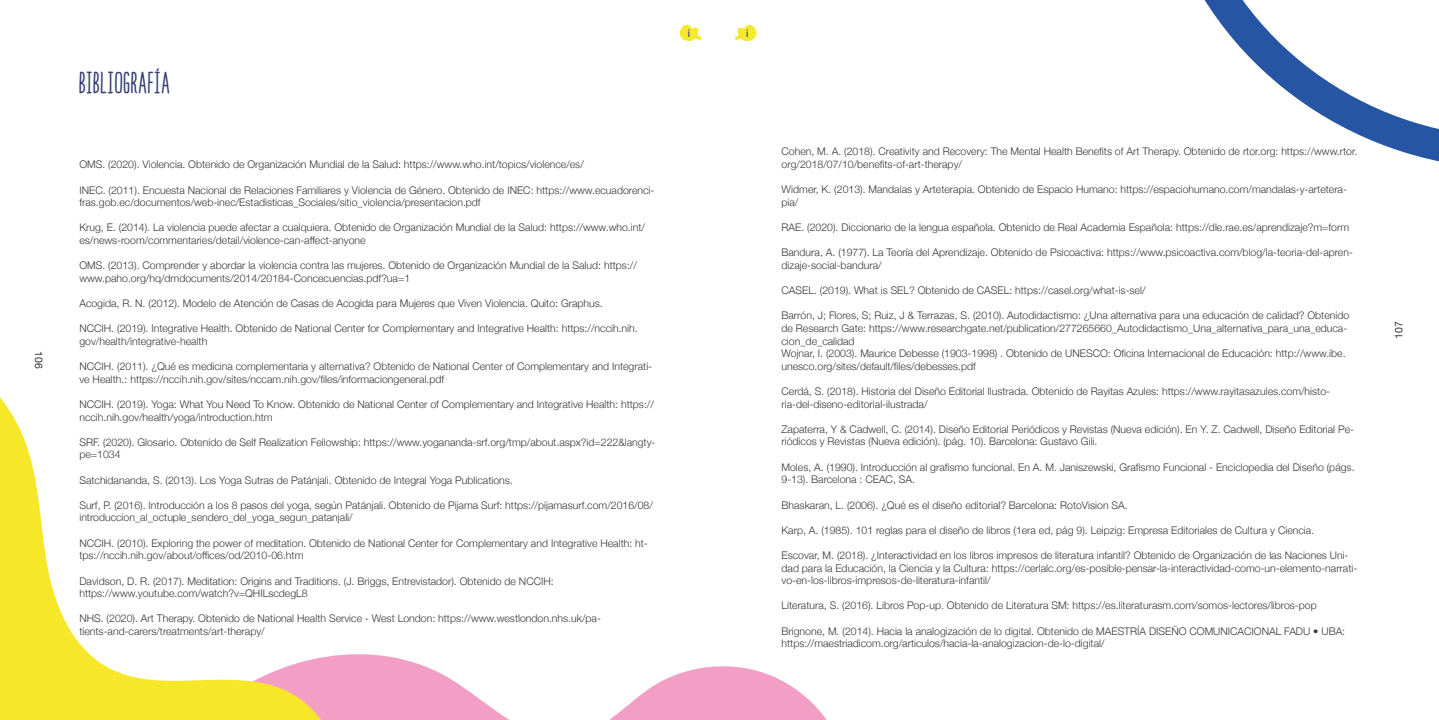
<style>
.page{position:relative;width:1439px;height:720px;background:#fff}
.page>*{position:absolute;margin:0;border:0;box-sizing:border-box;transform-origin:0 0}
.t1{font:28.88px "Draw Your Brand Bold";letter-spacing:.03em;color:#333d72}
.t2{font:300 10.5px/12.6px "Helvetica Neue";color:#373636}
.t3{font:10.5px "Helvetica Neue";color:#373636}
.t4{font:10.5px "Helvetica Neue";color:#283583}
</style>
<div class="page">
<svg style="left:340px;top:654px;width:486px;height:65px"></svg>
<svg style="left:1204px;top:0;width:235px;height:162px"></svg>
<svg style="left:0;top:397px;width:340px;height:322px"></svg>
<svg style="left:679px;top:24px;width:22px;height:17px"></svg>
<svg style="left:735px;top:24px;width:21px;height:17px"></svg>
<p class="t3" style="left:46px;top:351px;width:19px;rotate:90deg">106</p>
<h1 class="t1" style="left:79px;top:68px;width:92px">BIBLIOGRAFÍA</h1>
<p class="t2" style="left:79px;top:157px;width:506px">OMS. (2020). Violencia. Obtenido de Organización Mundial de la Salud: https://www.who.int/topics/violence/es/</p>
<p class="t2" style="left:79px;top:183px;width:576px">INEC. (2011). Encuesta Nacional de Relaciones Familiares y Violencia de Género. Obtenido de INEC: https://www.ecuadorenci&shy;fras.gob.ec/documentos/web-inec/Estadisticas_Sociales/sitio_violencia/presentacion.pdf</p>
<p class="t2" style="left:79px;top:220px;width:567px">Krug, E. (2014). La violencia puede afectar a cualquiera. Obtenido de Organización Mundial de la Salud: https://www.who.int/ es/news-room/commentaries/detail/violence-can-affect-anyone</p>
<p class="t2" style="left:79px;top:258px;width:559px">OMS. (2013). Comprender y abordar la violencia contra las mujeres. Obtenido de Organización Mundial de la Salud: https:// www.paho.org/hq/dmdocuments/2014/20184-Concecuencias.pdf?ua=1</p>
<p class="t2" style="left:79px;top:296px;width:525px">Acogida, R. N. (2012). Modelo de Atención de Casas de Acogida para Mujeres que Viven Violencia. Quito: Graphus.</p>
<p class="t2" style="left:79px;top:321px;width:560px">NCCIH. (2019). Integrative Health. Obtenido de National Center for Complementary and Integrative Health: https://nccih.nih. gov/health/integrative-health</p>
<p class="t2" style="left:79px;top:359px;width:574px">NCCIH. (2011). ¿Qué es medicina complementaria y alternativa? Obtenido de National Center of Complementary and Integrati&shy;ve Health.: https://nccih.nih.gov/sites/nccam.nih.gov/files/informaciongeneral.pdf</p>
<p class="t2" style="left:79px;top:397px;width:576px">NCCIH. (2019). Yoga: What You Need To Know. Obtenido de National Center of Complementary and Integrative Health: https:// nccih.nih.gov/health/yoga/introduction.htm</p>
<p class="t2" style="left:79px;top:435px;width:577px">SRF. (2020). Glosario. Obtenido de Self Realization Fellowship: https://www.yogananda-srf.org/tmp/about.aspx?id=222&amp;langty&shy;pe=1034</p>
<p class="t2" style="left:79px;top:472px;width:435px">Satchidananda, S. (2013). Los Yoga Sutras de Patánjali. Obtenido de Integral Yoga Publications.</p>
<p class="t2" style="left:79px;top:498px;width:575px">Surf, P. (2016). Introducción a los 8 pasos del yoga, según Patánjali. Obtenido de Pijama Surf: https://pijamasurf.com/2016/08/ introduccion_al_octuple_sendero_del_yoga_segun_patanjali/</p>
<p class="t2" style="left:79px;top:535px;width:570px">NCCIH. (2010). Exploring the power of meditation. Obtenido de National Center for Complementary and Integrative Health: ht&shy;tps://nccih.nih.gov/about/offices/od/2010-06.htm</p>
<p class="t2" style="left:79px;top:573px;width:476px">Davidson, D. R. (2017). Meditation: Origins and Traditions. (J. Briggs, Entrevistador). Obtenido de NCCIH: https://www.youtube.com/watch?v=QHILscdegL8</p>
<p class="t2" style="left:79px;top:611px;width:523px">NHS. (2020). Art Therapy. Obtenido de National Health Service - West London: https://www.westlondon.nhs.uk/pa&shy;tients-and-carers/treatments/art-therapy/</p>
<p class="t4" style="left:688px;top:26px;width:4px">i</p>
<p class="t2" style="left:781px;top:144px;width:577px">Cohen, M. A. (2018). Creativity and Recovery: The Mental Health Benefits of Art Therapy. Obtenido de rtor.org: https://www.rtor. org/2018/07/10/benefits-of-art-therapy/</p>
<p class="t2" style="left:781px;top:182px;width:567px">Widmer, K. (2013). Mandalas y Arteterapia. Obtenido de Espacio Humano: https://espaciohumano.com/mandalas-y-artetera&shy;pia/</p>
<p class="t2" style="left:781px;top:220px;width:569px">RAE. (2020). Diccionario de la lengua española. Obtenido de Real Academia Española: https://dle.rae.es/aprendizaje?m=form</p>
<p class="t2" style="left:781px;top:245px;width:573px">Bandura, A. (1977). La Teoría del Aprendizaje. Obtenido de Psicoactiva: https://www.psicoactiva.com/blog/la-teoria-del-apren&shy;dizaje-social-bandura/</p>
<p class="t2" style="left:781px;top:283px;width:365px">CASEL. (2019). What is SEL? Obtenido de CASEL: https://casel.org/what-is-sel/</p>
<p class="t2" style="left:781px;top:308px;width:569px">Barrón, J; Flores, S; Ruiz, J &amp; Terrazas, S. (2010). Autodidactismo: ¿Una alternativa para una educación de calidad? Obtenido de Research Gate: https://www.researchgate.net/publication/277265660_Autodidactismo_Una_alternativa_para_una_educa&shy;cion_de_calidad<br>Wojnar, I. (2003). Maurice Debesse (1903-1998) . Obtenido de UNESCO: Oficina Internacional de Educación: http://www.ibe. unesco.org/sites/default/files/debesses.pdf</p>
<p class="t2" style="left:781px;top:384px;width:550px">Cerdá, S. (2018). Historia del Diseño Editorial Ilustrada. Obtenido de Rayitas Azules: https://www.rayitasazules.com/histo&shy;ria-del-diseno-editorial-ilustrada/</p>
<p class="t2" style="left:781px;top:422px;width:574px">Zapaterra, Y &amp; Cadwell, C. (2014). Diseño Editorial Periódicos y Revistas (Nueva edición). En Y. Z. Cadwell, Diseño Editorial Pe&shy;riódicos y Revistas (Nueva edición). (pág. 10). Barcelona: Gustavo Gili.</p>
<p class="t2" style="left:781px;top:459px;width:574px">Moles, A. (1990). Introducción al grafismo funcional. En A. M. Janiszewski, Grafismo Funcional - Enciclopedia del Diseño (págs.<br>9-13). Barcelona : CEAC, SA.</p>
<p class="t2" style="left:781px;top:497px;width:348px">Bhaskaran, L. (2006). ¿Qué es el diseño editorial? Barcelona: RotoVision SA.</p>
<p class="t2" style="left:781px;top:522px;width:534px">Karp, A. (1985). 101 reglas para el diseño de libros (1era ed, pág 9). Leipzig: Empresa Editoriales de Cultura y Ciencia.</p>
<p class="t2" style="left:781px;top:548px;width:577px">Escovar, M. (2018). ¿Interactividad en los libros impresos de literatura infantil? Obtenido de Organización de las Naciones Uni&shy;dad para la Educación, la Ciencia y la Cultura: https://cerlalc.org/es-posible-pensar-la-interactividad-como-un-elemento-narrati&shy;vo-en-los-libros-impresos-de-literatura-infantil/</p>
<p class="t2" style="left:781px;top:598px;width:537px">Literatura, S. (2016). Libros Pop-up. Obtenido de Literatura SM: https://es.literaturasm.com/somos-lectores/libros-pop</p>
<p class="t2" style="left:781px;top:623px;width:565px">Brignone, M. (2014). Hacia la analogización de lo digital. Obtenido de MAESTRÍA DISEÑO COMUNICACIONAL FADU • UBA: https://maestriadicom.org/articulos/hacia-la-analogizacion-de-lo-digital/</p>
<p class="t3" style="left:1391px;top:339px;width:19px;rotate:-90deg">107</p>
</div>
